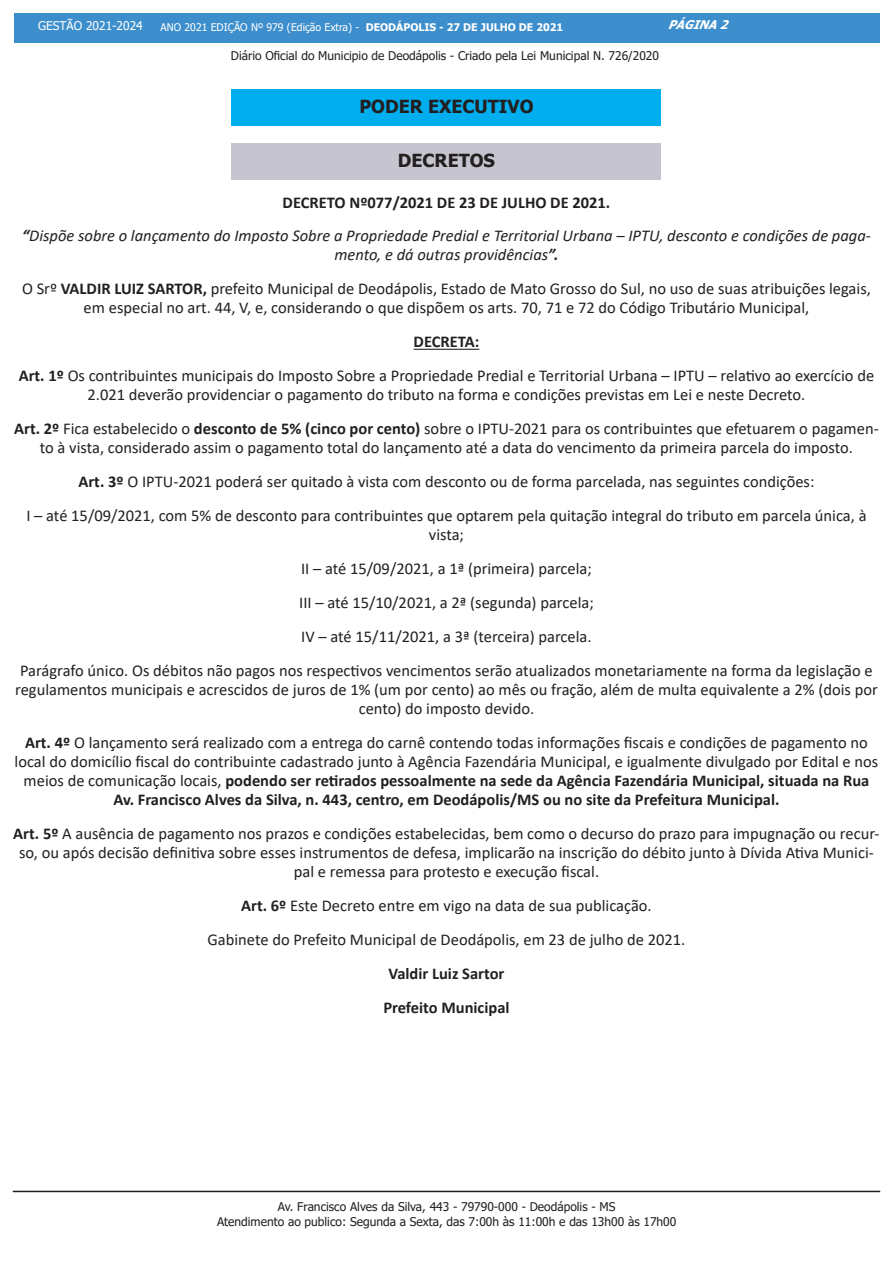
<style>
.page{position:relative;width:893px;height:1263px;background:#fff}
.page>*{position:absolute;margin:0;border:0;box-sizing:border-box;transform-origin:0 0}
.t1{font:700 18px "Tahoma";color:#231f20}
.t2{font:16.5px/18.9px "Calibri";color:#231f20;text-align:center}
.t3{font:italic 16.5px/18.9px "Calibri";color:#231f20;text-align:center}
.t4{font:700 16.5px "Calibri";color:#231f20}
.t5{font:12px/14.4px "Tahoma";color:#231f20;text-align:center}
.t6{font:12px "Tahoma";color:#fff}
.t7{font:italic 700 12px "Tahoma";color:#fff}
.t8{font:10.5px "Tahoma";color:#fff}
.s1{font-weight:700}
</style>
<div class="page">
<div style="left:14px;top:14px;width:865px;height:29px;background:#3c8ecc"></div>
<hr style="left:13px;top:1191px;width:867px;height:1px;background:#231f20">
<hr style="left:414px;top:349px;width:65px;height:1px;background:#231f20">
<div style="left:232px;top:90px;width:429px;height:36px;background:#00aeef"></div>
<div style="left:232px;top:144px;width:429px;height:36px;background:#c6c4cf"></div>
<p class="t6" style="left:38px;top:18px;width:106px">GESTÃO 2021-2024</p>
<p class="t8" style="left:161px;top:20px;width:404px">ANO 2021 EDIÇÃO Nº 979 (Edição Extra) - <span class="s1">DEODÁPOLIS - 27 DE JULHO DE 2021</span></p>
<p class="t7" style="left:668px;top:16px;width:68px">PÁGINA2</p>
<p class="t5" style="left:231px;top:49px;width:430px">Diário Oficial do Municipio de Deodápolis - Criado pela Lei Municipal N. 726/2020</p>
<p class="t1" style="left:359px;top:94px;width:176px">PODER EXECUTIVO</p>
<p class="t1" style="left:398px;top:148px;width:99px">DECRETOS</p>
<p class="t4" style="left:283px;top:190px;width:329px">DECRETO Nº077/2021 DE 23 DE JULHO DE 2021.</p>
<p class="t3" style="left:22px;top:226px;width:850px"><span class="s1">“</span>Dispõe sobre o lançamento do Imposto Sobre a Propriedade Predial e Territorial Urbana – IPTU, desconto e condições de paga&shy;mento, e dá outras providências<span class="s1">”.</span></p>
<p class="t2" style="left:22px;top:279px;width:850px">O Srº <span class="s1">VALDIR LUIZ SARTOR,</span> prefeito Municipal de Deodápolis, Estado de Mato Grosso do Sul, no uso de suas atribuições legais, em especial no art. 44, V, e, considerando o que dispõem os arts. 70, 71 e 72 do Código Tributário Municipal,</p>
<p class="t4" style="left:414px;top:330px;width:67px">DECRETA:</p>
<p class="t2" style="left:19px;top:366px;width:857px"><span class="s1">Art. 1º</span> Os contribuintes municipais do Imposto Sobre a Propriedade Predial e Territorial Urbana – IPTU – relativo ao exercício de<br>2.021 deverão providenciar o pagamento do tributo na forma e condições previstas em Lei e neste Decreto.</p>
<p class="t2" style="left:14px;top:419px;width:866px"><span class="s1">Art. 2º</span> Fica estabelecido o <span class="s1">desconto de 5% (cinco por cento)</span> sobre o IPTU-2021 para os contribuintes que efetuarem o pagamen&shy;to à vista, considerado assim o pagamento total do lançamento até a data do vencimento da primeira parcela do imposto.</p>
<p class="t2" style="left:78px;top:472px;width:737px"><span class="s1">Art. 3º</span> O IPTU-2021 poderá ser quitado à vista com desconto ou de forma parcelada, nas seguintes condições:</p>
<p class="t2" style="left:26px;top:506px;width:842px">I – até 15/09/2021, com 5% de desconto para contribuintes que optarem pela quitação integral do tributo em parcela única, à vista;</p>
<p class="t2" style="left:301px;top:559px;width:292px">II – até 15/09/2021, a 1ª (primeira) parcela;</p>
<p class="t2" style="left:299px;top:593px;width:296px">III – até 15/10/2021, a 2ª (segunda) parcela;</p>
<p class="t2" style="left:301px;top:627px;width:292px">IV – até 15/11/2021, a 3ª (terceira) parcela.</p>
<p class="t2" style="left:15px;top:661px;width:864px">Parágrafo único. Os débitos não pagos nos respectivos vencimentos serão atualizados monetariamente na forma da legislação e regulamentos municipais e acrescidos de juros de 1% (um por cento) ao mês ou fração, além de multa equivalente a 2% (dois por cento) do imposto devido.</p>
<p class="t2" style="left:15px;top:733px;width:865px"><span class="s1">Art. 4º</span> O lançamento será realizado com a entrega do carnê contendo todas informações fiscais e condições de pagamento no local do domicílio fiscal do contribuinte cadastrado junto à Agência Fazendária Municipal, e igualmente divulgado por Edital e nos meios de comunicação locais, <span class="s1">podendo ser retirados pessoalmente na sede da Agência Fazendária Municipal, situada na Rua Av. Francisco Alves da Silva, n. 443, centro, em Deodápolis/MS ou no site da Prefeitura Municipal.</span></p>
<p class="t2" style="left:13px;top:823px;width:868px"><span class="s1">Art. 5º</span> A ausência de pagamento nos prazos e condições estabelecidas, bem como o decurso do prazo para impugnação ou recur&shy;so, ou após decisão definitiva sobre esses instrumentos de defesa, implicarão na inscrição do débito junto à Dívida Ativa Munici&shy;pal e remessa para protesto e execução fiscal.</p>
<p class="t2" style="left:241px;top:895px;width:412px"><span class="s1">Art. 6º</span> Este Decreto entre em vigo na data de sua publicação.</p>
<p class="t2" style="left:207px;top:929px;width:479px">Gabinete do Prefeito Municipal de Deodápolis, em 23 de julho de 2021.</p>
<p class="t4" style="left:389px;top:962px;width:117px">Valdir Luiz Sartor</p>
<p class="t4" style="left:383px;top:996px;width:128px">Prefeito Municipal</p>
<p class="t5" style="left:217px;top:1200px;width:461px">Av. Francisco Alves da Silva, 443 - 79790-000 - Deodápolis - MS<br>Atendimento ao publico: Segunda a Sexta, das 7:00h às 11:00h e das 13h00 às 17h00</p>
</div>
